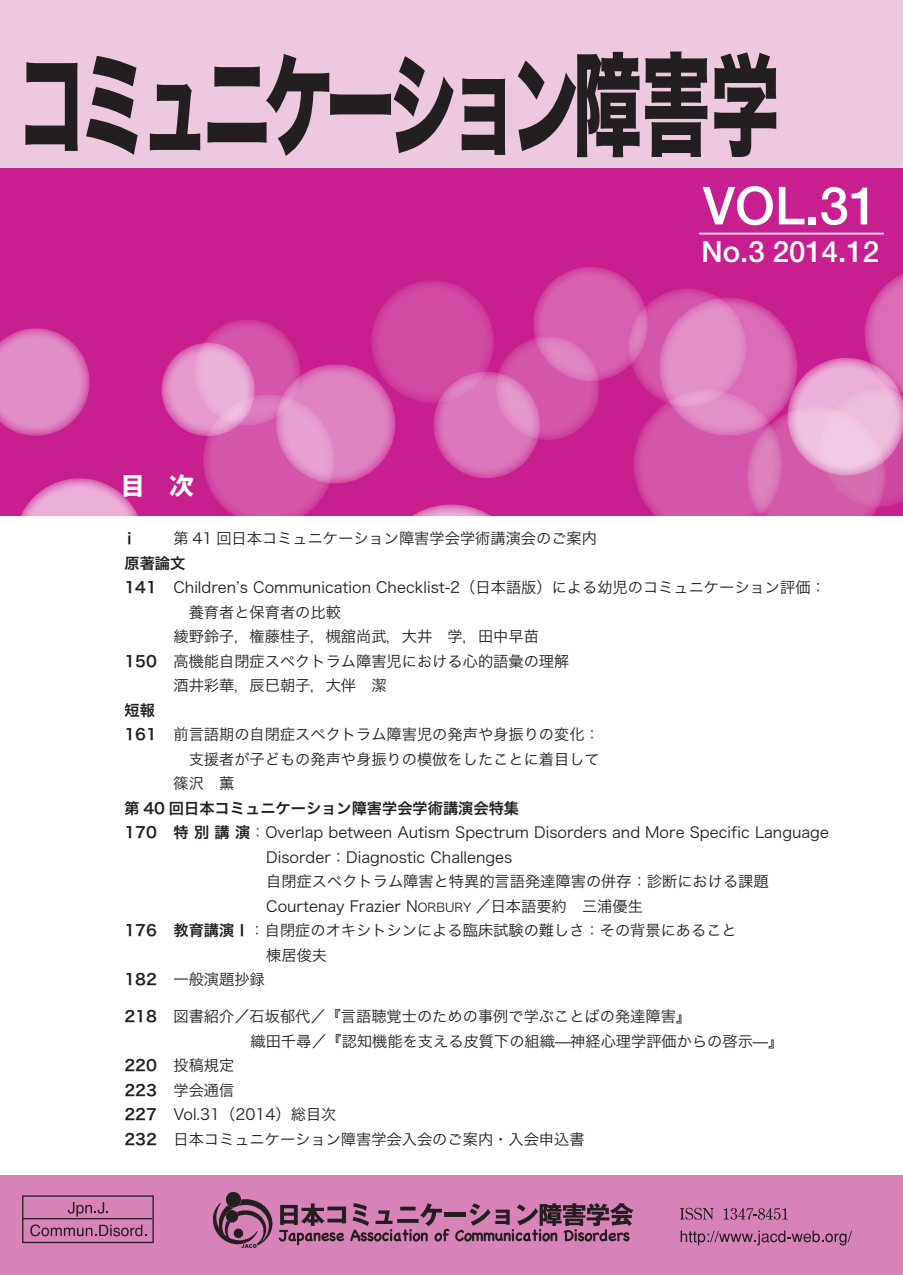
<style>
.page{position:relative;width:903px;height:1275px;background:#fff}
.page>*{position:absolute;margin:0;border:0;box-sizing:border-box;transform-origin:0 0}
.t1{font:700 52.5px "Futo Go B101";color:#fff}
.t2{font:700 29.4px "Futo Go B101";color:#fff}
.t3{font:700 24.5px "Gothic MB101";color:#fff}
.t4{font:15.22px/24.5px "Hira Kaku Pro W3";color:#231f20}
.t5{font:15.22px/24.5px "Hira Kaku Pro W6";color:#231f20}
.t6{font:12.25px "Hira Kaku Pro W3 SC800";color:#231f20}
.s1{font-family:"Hira Kaku Pro W6"}
.s2{font-family:"Hira Kaku Pro W3";font-size:15.22px}
</style>
<div class="page">
<div style="left:0;top:0;width:903px;height:170px;background:#edc9df"></div>
<div style="left:0;top:1175px;width:903px;height:100px;background:#d883b7"></div>
<div style="left:0;top:168px;width:903px;height:348px;background:#c71f8f"></div>
<svg style="left:0;top:328px;width:90px;height:108px"></svg>
<svg style="left:162px;top:343px;width:93px;height:93px;background:#e18bc5"></svg>
<svg style="left:20px;top:478px;width:118px;height:38px"></svg>
<svg style="left:203px;top:402px;width:131px;height:114px;background:#d351a8"></svg>
<svg style="left:194px;top:319px;width:106px;height:106px;background:#dd7abc"></svg>
<svg style="left:276px;top:364px;width:119px;height:119px;background:#e084c1"></svg>
<svg style="left:412px;top:504px;width:79px;height:12px"></svg>
<svg style="left:433px;top:372px;width:107px;height:106px;background:#db70b7"></svg>
<svg style="left:371px;top:280px;width:123px;height:123px;background:#d049a3"></svg>
<svg style="left:634px;top:274px;width:269px;height:242px"></svg>
<svg style="left:659px;top:298px;width:138px;height:138px;background:#de7ebe"></svg>
<svg style="left:496px;top:337px;width:103px;height:103px;background:#d661af"></svg>
<svg style="left:533px;top:267px;width:115px;height:114px;background:#d763b0"></svg>
<svg style="left:25px;top:62px;width:53px;height:89px"></svg>
<svg style="left:86px;top:56px;width:52px;height:99px"></svg>
<svg style="left:150px;top:84px;width:50px;height:66px"></svg>
<svg style="left:207px;top:54px;width:247px;height:102px"></svg>
<svg style="left:462px;top:78px;width:43px;height:77px"></svg>
<svg style="left:518px;top:52px;width:121px;height:105px"></svg>
<svg style="left:645px;top:52px;width:62px;height:105px"></svg>
<svg style="left:714px;top:52px;width:62px;height:105px"></svg>
<div style="left:22px;top:1195px;width:132px;height:48px;border:1px solid #231f20"></div>
<svg style="left:68px;top:1202px;width:40px;height:14px"></svg>
<svg style="left:30px;top:1224px;width:116px;height:12px"></svg>
<hr style="left:23px;top:1218px;width:129px;height:1px;background:#231f20">
<hr style="left:445px;top:1213px;width:21px;height:4px;background:#231f20">
<svg style="left:279px;top:1203px;width:170px;height:42px"></svg>
<svg style="left:455px;top:1203px;width:179px;height:39px"></svg>
<svg style="left:680px;top:1208px;width:34px;height:12px"></svg>
<svg style="left:723px;top:1208px;width:65px;height:12px"></svg>
<svg style="left:681px;top:1230px;width:171px;height:15px"></svg>
<img style="left:213px;top:1192px;width:60px;height:56px">
<hr style="left:699px;top:233px;width:185px;height:1px;background:#fff">
<h1 class="t1" style="left:703px;top:174px;width:177px">VOL.31</h1>
<h2 class="t2" style="left:701px;top:234px;width:179px">No.3 2014.12</h2>
<h3 class="t3" style="left:121px;top:468px;width:75px">目　次</h3>
<p class="t4" style="left:173px;top:525px;width:425px">第 41 回日本コミュニケーション障害学会学術講演会のご案内</p>
<p class="t5" style="left:122px;top:526px;width:65px">ｉ<br>原著論文</p>
<p class="t4" style="left:173px;top:574px;width:654px">Children s’ Communication Checklist-2（日本語版）による幼児のコミュニケーション評価：</p>
<p class="t5" style="left:124px;top:575px;width:34px">141</p>
<p class="t5" style="left:124px;top:648px;width:34px">150</p>
<p class="t5" style="left:124px;top:697px;width:32px">短報</p>
<p class="t5" style="left:124px;top:722px;width:34px">161</p>
<p class="t4" style="left:173px;top:599px;width:397px">　養育者と保育者の比較<br>綾野鈴子，権藤桂子，槻舘尚武，大井　学，田中早苗<br>高機能自閉症スペクトラム障害児における心的語彙の理解</p>
<p class="t4" style="left:173px;top:672px;width:215px">酒井彩華，辰巳朝子，大伴　潔</p>
<p class="t4" style="left:173px;top:721px;width:428px">前言語期の自閉症スペクトラム障害児の発声や身振りの変化：</p>
<p class="t4" style="left:173px;top:746px;width:428px">　支援者が子どもの発声や身振りの模倣をしたことに着目して篠沢　薫</p>
<p class="t5" style="left:124px;top:795px;width:396px">第 40 回日本コミュニケーション障害学会学術講演会特集</p>
<p class="t4" style="left:173px;top:819px;width:657px"><span class="s1">特別講演</span>：Overlap between Autism Spectrum Disorders and More Specific Language</p>
<p class="t5" style="left:124px;top:820px;width:34px">170</p>
<p class="t5" style="left:124px;top:918px;width:34px">176</p>
<p class="t4" style="left:266px;top:844px;width:248px">Disorder：Diagnostic Challenges</p>
<p class="t4" style="left:266px;top:868px;width:504px">自閉症スペクトラム障害と特異的言語発達障害の併存：診断における課題</p>
<p class="t4" style="left:475px;top:893px;width:169px">／日本語要約　三浦優生</p>
<p class="t4" style="left:173px;top:893px;width:565px;text-indent:93px">Courtenay Frazier<br><span class="s1">教育講演Ⅰ</span>：自閉症のオキシトシンによる臨床試験の難しさ：その背景にあること</p>
<p class="t6" style="left:406px;top:896px;width:67px"><span class="s2">N</span>ORBURY</p>
<p class="t4" style="left:266px;top:942px;width:62px">棟居俊夫</p>
<p class="t5" style="left:124px;top:967px;width:34px">182</p>
<p class="t4" style="left:173px;top:966px;width:93px">一般演題抄録</p>
<p class="t5" style="left:124px;top:1003px;width:34px">218</p>
<p class="t4" style="left:173px;top:1003px;width:519px">図書紹介／石坂郁代／『言語聴覚士のための事例で学ぶことばの発達障害『</p>
<p class="t4" style="left:250px;top:1027px;width:534px">織田千尋／『認知機能を支える皮質下の組織—神経心理学評価からの啓示—『</p>
<p class="t5" style="left:124px;top:1052px;width:34px">220</p>
<p class="t4" style="left:173px;top:1052px;width:62px">投稿規定</p>
<p class="t5" style="left:124px;top:1077px;width:34px">223</p>
<p class="t4" style="left:173px;top:1076px;width:62px">学会通信</p>
<p class="t5" style="left:124px;top:1101px;width:34px">227</p>
<p class="t4" style="left:173px;top:1101px;width:165px">Vol.31（2014）総目次</p>
<p class="t5" style="left:124px;top:1126px;width:34px">232</p>
<p class="t4" style="left:173px;top:1125px;width:413px">日本コミュニケーション障害学会入会のご案内・入会申込書</p>
</div>
